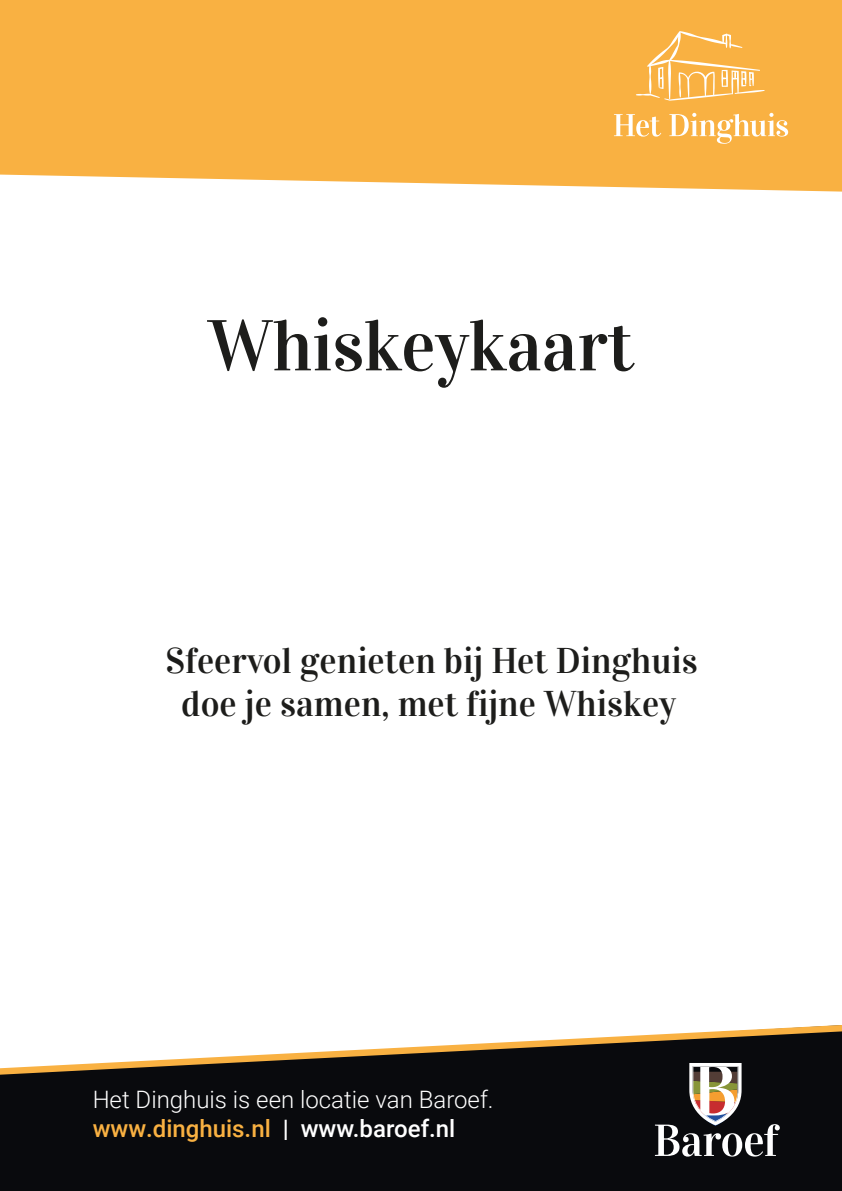
<style>
.page{position:relative;width:842px;height:1191px;background:#fff}
.page>*{position:absolute;margin:0;border:0;box-sizing:border-box;transform-origin:0 0}
.t1{font:72px "Vidaloka";letter-spacing:-.005em;color:#1d1d1b}
.t2{font:36px/43.2px "Vidaloka";color:#1d1d1b;text-align:center}
.t3{font:300 24px/28.8px "Roboto";color:#fff}
.s1{font-weight:500;color:#f9b142}
.s2{font-weight:500}
</style>
<div class="page">
<div style="left:0;top:0;width:842px;height:192px;background:#f9b142"></div>
<svg style="left:614px;top:114px;width:47px;height:23px"></svg>
<svg style="left:669px;top:113px;width:119px;height:31px"></svg>
<svg style="left:636px;top:31px;width:128px;height:70px;background:#f9bd5f"></svg>
<div style="left:0;top:1092px;width:842px;height:99px;background:#090a0d"></div>
<svg style="left:655px;top:1092px;width:125px;height:64px"></svg>
<svg style="left:0;top:1025px;width:842px;height:67px;fill:#090a0d"></svg>
<h1 class="t1" style="left:208px;top:302px;width:428px">Whiskeykaart</h1>
<h2 class="t2" style="left:165px;top:639px;width:534px">Sfeervol genieten bij Het Dinghuis doe je samen, met fijne Whiskey</h2>
<p class="t3" style="left:93px;top:1084px;width:402px">Het Dinghuis is een locatie van Baroef. <span class="s1">www.dinghuis.nl</span> <span class="s2">| www.baroef.nl</span></p>
</div>
